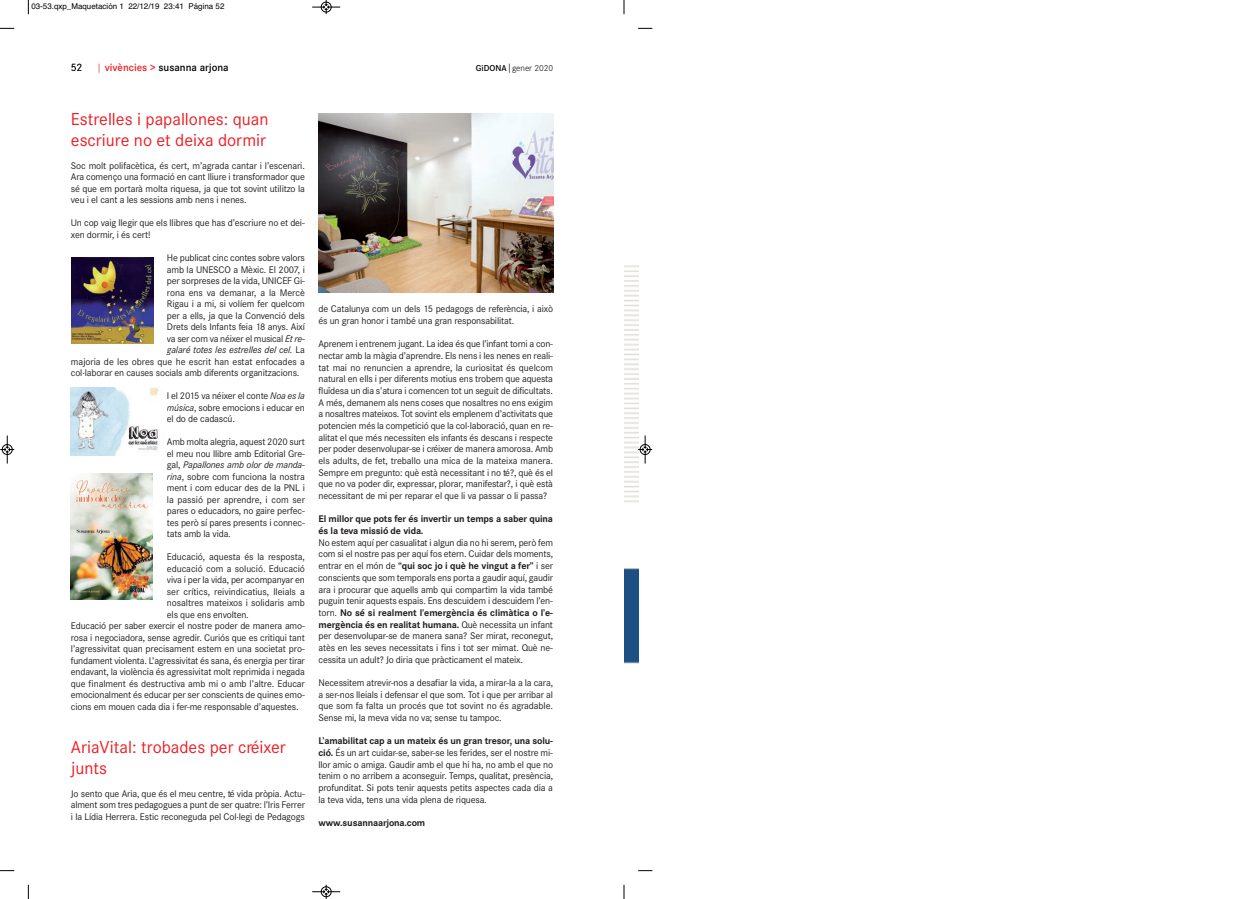
<style>
.page{position:relative;width:1248px;height:899px;background:#fff}
.page>*{position:absolute;margin:0;border:0;box-sizing:border-box;transform-origin:0 0}
.t1{font:18px/20.5px "Corporate S";color:#ee1d23}
.t2{font:600 11px "Corporate S";color:#000}
.t3{font:11px "Corporate S Ligh";color:#000}
.t4{font:10px/11.7px "Corporate S";letter-spacing:-.015em;color:#231f20;text-align:justify}
.t5{font:700 10px/11.7px "Corporate S";letter-spacing:-.015em;color:#231f20}
.t6{font:italic 10px "Corporate S";letter-spacing:-.01em;color:#231f20}
.t7{font:9px "Corporate S Ligh";color:#000}
.t8{font:8px "Helvetica";color:#000}
.s1{font-family:"Corporate S Ligh";font-weight:400;color:#ee1d23}
.s2{color:#ee1d23}
.s3{font-family:"Corporate S";font-weight:600}
.s4{font-size:11px}
.s5{font-style:italic}
.s6{font-style:normal}
.s7{font-weight:700}
</style>
<div class="page">
<img style="left:71px;top:257px;width:82px;height:87px">
<img style="left:71px;top:387px;width:88px;height:68px">
<img style="left:71px;top:473px;width:82px;height:126px">
<img style="left:318px;top:113px;width:235px;height:180px">
<img style="left:624px;top:265px;width:14px;height:399px">
<svg style="left:28px;top:0;width:1px;height:14px"></svg>
<svg style="left:0;top:28px;width:14px;height:1px"></svg>
<svg style="left:623px;top:0;width:1px;height:14px"></svg>
<svg style="left:638px;top:28px;width:14px;height:1px"></svg>
<svg style="left:28px;top:884px;width:1px;height:15px"></svg>
<svg style="left:0;top:870px;width:14px;height:1px"></svg>
<svg style="left:623px;top:884px;width:1px;height:15px"></svg>
<svg style="left:638px;top:870px;width:14px;height:1px"></svg>
<svg style="left:312px;top:0;width:28px;height:14px"></svg>
<svg style="left:312px;top:884px;width:28px;height:14px"></svg>
<svg style="left:0;top:435px;width:14px;height:28px"></svg>
<svg style="left:638px;top:435px;width:14px;height:28px"></svg>
<p class="t8" style="left:31px;top:2px;width:195px">03-53.qxp_Maquetación 1 22/12/19 23:41 Página 52</p>
<p class="t3" style="left:71px;top:60px;width:13px">52</p>
<p class="t2" style="left:96px;top:60px;width:134px"><span class="s1">|</span> <span class="s2">vivències &gt;</span> susanna arjona</p>
<p class="t7" style="left:476px;top:62px;width:79px"><span class="s3">GiDONA</span><span class="s4">|</span>gener 2020</p>
<h1 class="t1" style="left:71px;top:109px;width:199px">Estrelles i papallones: quan escriure no et deixa dormir</h1>
<p class="t4" style="left:71px;top:160px;width:235px">Soc molt polifacètica, és cert, m’agrada cantar i l’escenari.<br>Ara començo una formació en cant lliure i transformador que sé que em portarà molta riquesa, ja que tot sovint utilitzo la veu i el cant a les sessions amb nens i nenes.</p>
<p class="t4" style="left:71px;top:217px;width:235px">Un cop vaig llegir que els llibres que has d’escriure no et dei&shy;xen dormir, i és cert!</p>
<p class="t4" style="left:167px;top:252px;width:139px">He publicat cinc contes sobre valors</p>
<p class="t4" style="left:167px;top:263px;width:139px">amb la UNESCO a Mèxic. El 2007, i</p>
<p class="t4" style="left:167px;top:275px;width:139px">per sorpreses de la vida, UNICEF Gi-</p>
<p class="t4" style="left:167px;top:286px;width:139px">rona ens va demanar, a la Mercè</p>
<p class="t4" style="left:167px;top:298px;width:139px">Rigau i a mi, si volíem fer quelcom</p>
<p class="t4" style="left:167px;top:309px;width:139px">per a ells, ja que la Convenció dels</p>
<p class="t4" style="left:167px;top:321px;width:139px">Drets dels Infants feia 18 anys. Així</p>
<p class="t4" style="left:167px;top:332px;width:139px">va ser com va néixer el musical <span class="s5">Et re-</span></p>
<p class="t6" style="left:167px;top:344px;width:139px">galaré totes les estrelles del cel. <span class="s6">La</span></p>
<p class="t4" style="left:71px;top:355px;width:235px">majoria de les obres que he escrit han estat enfocades a</p>
<p class="t4" style="left:71px;top:367px;width:230px">col·laborar en causes socials amb diferents organitzacions.</p>
<p class="t4" style="left:167px;top:390px;width:139px">I el 2015 va néixer el conte <span class="s5">Noa es la música</span>, sobre emocions i educar en el do de cadascú.</p>
<p class="t4" style="left:167px;top:436px;width:139px">Amb molta alegria, aquest 2020 surt el meu nou llibre amb Editorial Gre&shy;gal, <span class="s5">Papallones amb olor de manda&shy;rina</span>, sobre com funciona la nostra ment i com educar des de la PNL i la passió per aprendre, i com ser pares o educadors, no gaire perfec&shy;tes però sí pares presents i connec&shy;tats amb la vida.</p>
<p class="t4" style="left:167px;top:551px;width:139px">Educació, aquesta és la resposta,</p>
<p class="t4" style="left:167px;top:562px;width:139px">educació com a solució. Educació</p>
<p class="t4" style="left:167px;top:574px;width:139px">viva i per la vida, per acompanyar en</p>
<p class="t4" style="left:167px;top:585px;width:139px">ser crítics, reivindicatius, lleials a</p>
<p class="t4" style="left:167px;top:597px;width:139px">nosaltres mateixos i solidaris amb</p>
<p class="t4" style="left:167px;top:608px;width:83px">els que ens envolten.</p>
<p class="t4" style="left:71px;top:620px;width:235px">Educació per saber exercir el nostre poder de manera amo-</p>
<p class="t4" style="left:71px;top:631px;width:235px">rosa i negociadora, sense agredir. Curiós que es critiqui tant</p>
<p class="t4" style="left:71px;top:643px;width:235px">l’agressivitat quan precisament estem en una societat pro-</p>
<p class="t4" style="left:71px;top:654px;width:235px">fundament violenta. L’agressivitat és sana, és energia per tirar</p>
<p class="t4" style="left:71px;top:666px;width:235px">endavant, la violència és agressivitat molt reprimida i negada</p>
<p class="t4" style="left:71px;top:677px;width:235px">que finalment és destructiva amb mi o amb l’altre. Educar</p>
<p class="t4" style="left:71px;top:689px;width:235px">emocionalment és educar per ser conscients de quines emo-</p>
<p class="t4" style="left:71px;top:700px;width:229px">cions em mouen cada dia i fer-me responsable d’aquestes.</p>
<h1 class="t1" style="left:71px;top:736px;width:216px">AriaVital: trobades per créixer junts</h1>
<p class="t4" style="left:71px;top:787px;width:235px">Jo sento que Aria, que és el meu centre, té vida pròpia. Actu&shy;alment som tres pedagogues a punt de ser quatre: l’Iris Ferrer i la Lídia Herrera. Estic reconeguda pel Col·legi de Pedagogs</p>
<p class="t4" style="left:318px;top:303px;width:236px">de Catalunya com un dels 15 pedagogs de referència, i això és un gran honor i també una gran responsabilitat.</p>
<p class="t4" style="left:318px;top:338px;width:236px">Aprenem i entrenem jugant. La idea és que l’infant torni a con&shy;nectar amb la màgia d’aprendre. Els nens i les nenes en reali&shy;tat mai no renuncien a aprendre, la curiositat és quelcom natural en ells i per diferents motius ens trobem que aquesta fluïdesa un dia s’atura i comencen tot un seguit de dificultats.<br>A més, demanem als nens coses que nosaltres no ens exigim a nosaltres mateixos. Tot sovint els emplenem d’activitats que potencien més la competició que la col·laboració, quan en re&shy;alitat el que més necessiten els infants és descans i respecte per poder desenvolupar-se i créixer de manera amorosa. Amb els adults, de fet, treballo una mica de la mateixa manera.<br>Sempre em pregunto: què està necessitant i no té?, què és el que no va poder dir, expressar, plorar, manifestar?, i què està necessitant de mi per reparar el que li va passar o li passa?</p>
<p class="t5" style="left:318px;top:513px;width:236px">El millor que pots fer és invertir un temps a saber quina és la teva missió de vida.</p>
<p class="t4" style="left:318px;top:536px;width:236px">No estem aquí per casualitat i algun dia no hi serem, però fem com si el nostre pas per aquí fos etern. Cuidar dels moments, entrar en el món de <span class="s7">“qui soc jo i què he vingut a fer”</span> i ser conscients que som temporals ens porta a gaudir aquí, gaudir ara i procurar que aquells amb qui compartim la vida també puguin tenir aquests espais. Ens descuidem i descuidem l’en&shy;torn. <span class="s7">No sé si realment l’emergència és climàtica o l’e&shy;mergència és en realitat humana.</span> Què necessita un infant per desenvolupar-se de manera sana? Ser mirat, reconegut, atès en les seves necessitats i fins i tot ser mimat. Què ne&shy;cessita un adult? Jo diria que pràcticament el mateix.</p>
<p class="t4" style="left:318px;top:676px;width:236px">Necessitem atrevir-nos a desafiar la vida, a mirar-la a la cara, a ser-nos lleials i defensar el que som. Tot i que per arribar al que som fa falta un procés que tot sovint no és agradable.<br>Sense mi, la meva vida no va; sense tu tampoc.</p>
<p class="t4" style="left:318px;top:735px;width:236px"><span class="s7">L’amabilitat cap a un mateix és un gran tresor, una solu&shy;ció.</span> És un art cuidar-se, saber-se les ferides, ser el nostre mi&shy;llor amic o amiga. Gaudir amb el que hi ha, no amb el que no tenim o no arribem a aconseguir. Temps, qualitat, presència, profunditat. Si pots tenir aquests petits aspectes cada dia a la teva vida, tens una vida plena de riquesa.</p>
<p class="t5" style="left:318px;top:816px;width:108px">www.susannaarjona.com</p>
</div>
